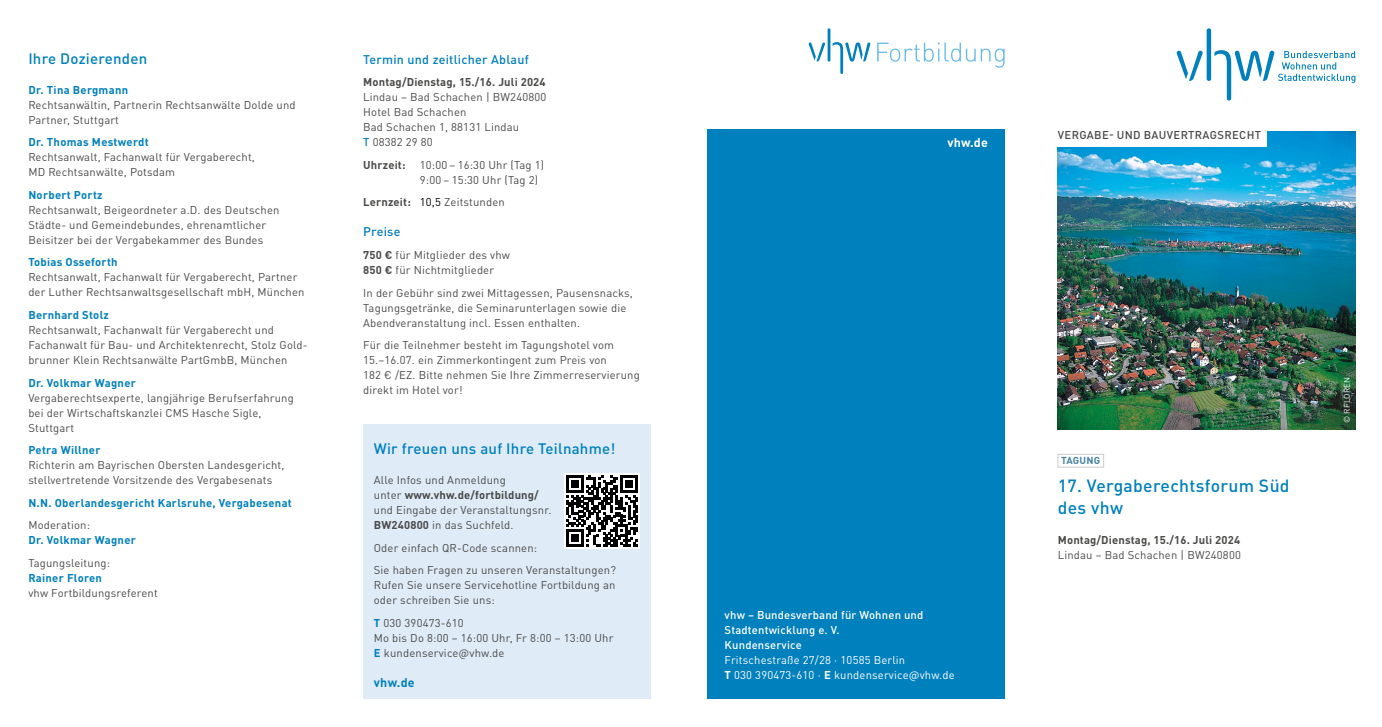
<style>
.page{position:relative;width:1382px;height:727px;background:#fff}
.page>*{position:absolute;margin:0;border:0;box-sizing:border-box;transform-origin:0 0}
.t1{font:500 17.5px/22.5px "DIN Pro";letter-spacing:.02em;color:#0080bc}
.t2{font:500 15px "DIN Pro";letter-spacing:.015em;color:#0080bc}
.t3{font:500 12.5px "DIN Pro";letter-spacing:.02em;color:#0080bc}
.t4{font:700 12.5px "DIN Pro";color:#fff}
.t5{font:700 12.5px "DIN Pro";color:#0080bc}
.t6{font:11.25px/15px "DIN Pro";letter-spacing:.015em;color:#4a4a49}
.t7{font:700 11.25px "DIN Pro";letter-spacing:.025em;color:#0080bc}
.t8{font:700 11.25px "DIN Pro";letter-spacing:.015em;color:#4a4a49}
.t9{font:11.25px/15px "DIN Pro";letter-spacing:.015em;color:#fff}
.t10{font:500 11.25px/15px "DIN Pro";letter-spacing:.015em;color:#fff}
.t11{font:500 11.25px "DIN Pro";letter-spacing:.03em;color:#4a4a49}
.t12{font:700 10px "DIN Pro";letter-spacing:.02em;color:#4783a5}
.t13{font:8.12px "DIN Pro";letter-spacing:.02em;color:#fff}
.s1{font-weight:500;color:#0080bc}
.s2{font-weight:700}
.s3{color:#000}
.s4{font-weight:700;color:#0080bc}
</style>
<div class="page">
<div style="left:707px;top:129px;width:298px;height:569px;background:#0080bc"></div>
<svg style="left:1177px;top:28px;width:178px;height:72px"></svg>
<img style="left:1058px;top:131px;width:297px;height:298px">
<div style="left:1058px;top:124px;width:209px;height:22px;background:#fff"></div>
<svg style="left:809px;top:28px;width:61px;height:46px"></svg>
<svg style="left:877px;top:43px;width:128px;height:25px"></svg>
<div style="left:363px;top:424px;width:287px;height:274px;background:#dfebf7"></div>
<svg style="left:564px;top:473px;width:75px;height:75px"></svg>
<svg style="left:566px;top:475px;width:72px;height:71px;background:#666"></svg>
<svg style="left:1058px;top:454px;width:46px;height:13px"></svg>
<h2 class="t2" style="left:28px;top:46px;width:120px">Ihre Dozierenden</h2>
<p class="t7" style="left:28px;top:80px;width:101px">Dr. Tina Bergmann</p>
<p class="t6" style="left:28px;top:96px;width:269px">Rechtsanwältin, Partnerin Rechtsanwälte Dolde und<br>Partner, Stuttgart</p>
<p class="t7" style="left:28px;top:133px;width:122px">Dr. Thomas Mestwerdt</p>
<p class="t6" style="left:28px;top:149px;width:228px">Rechtsanwalt, Fachanwalt für Vergaberecht,<br>MD Rechtsanwälte, Potsdam</p>
<p class="t7" style="left:28px;top:185px;width:76px">Norbert Portz</p>
<p class="t6" style="left:28px;top:201px;width:253px">Rechtsanwalt, Beigeordneter a.D. des Deutschen<br>Städte- und Gemeindebundes, ehrenamtlicher<br>Beisitzer bei der Vergabekammer des Bundes</p>
<p class="t7" style="left:28px;top:253px;width:91px">Tobias Osseforth</p>
<p class="t6" style="left:28px;top:269px;width:278px">Rechtsanwalt, Fachanwalt für Vergaberecht, Partner der Luther Rechtsanwaltsgesellschaft mbH, München</p>
<p class="t7" style="left:28px;top:305px;width:82px">Bernhard Stolz</p>
<p class="t6" style="left:28px;top:321px;width:281px">Rechtsanwalt, Fachanwalt für Vergaberecht und<br>Fachanwalt für Bau- und Architektenrecht, Stolz Gold&shy;brunner Klein Rechtsanwälte PartGmbB, München</p>
<p class="t7" style="left:28px;top:373px;width:109px">Dr. Volkmar Wagner</p>
<p class="t6" style="left:28px;top:389px;width:267px">Vergaberechtsexperte, langjährige Berufserfahrung bei der Wirtschaftskanzlei CMS Hasche Sigle,<br>Stuttgart</p>
<p class="t7" style="left:28px;top:440px;width:74px">Petra Willner</p>
<p class="t6" style="left:28px;top:456px;width:258px">Richterin am Bayrischen Obersten Landesgericht, stellvertretende Vorsitzende des Vergabesenats</p>
<p class="t7" style="left:28px;top:493px;width:265px">N.N. Oberlandesgericht Karlsruhe, Vergabesenat</p>
<p class="t6" style="left:28px;top:516px;width:63px">Moderation:</p>
<p class="t7" style="left:28px;top:530px;width:109px">Dr. Volkmar Wagner</p>
<p class="t6" style="left:28px;top:554px;width:83px">Tagungsleitung:</p>
<p class="t7" style="left:28px;top:568px;width:75px">Rainer Floren</p>
<p class="t6" style="left:28px;top:584px;width:131px">vhw Fortbildungsreferent</p>
<p class="t3" style="left:363px;top:49px;width:167px">Termin und zeitlicher Ablauf</p>
<p class="t8" style="left:363px;top:73px;width:184px">Montag/Dienstag, 15./16. Juli 2024</p>
<p class="t6" style="left:363px;top:89px;width:185px">Lindau – Bad Schachen | BW240800<br>Hotel Bad Schachen<br>Bad Schachen 1, 88131 Lindau<br><span class="s1">T</span> 08382 29 80</p>
<p class="t8" style="left:363px;top:155px;width:44px">Uhrzeit:</p>
<p class="t6" style="left:420px;top:156px;width:126px">10:00 – 16:30 Uhr (Tag 1)<br>9:00 – 15:30 Uhr (Tag 2)</p>
<p class="t6" style="left:363px;top:194px;width:143px"><span class="s2">Lernzeit:</span> <span class="s3">10,5</span> Zeitstunden</p>
<p class="t3" style="left:363px;top:222px;width:39px">Preise</p>
<p class="t6" style="left:363px;top:246px;width:148px"><span class="s2">750 €</span> für Mitglieder des vhw<br><span class="s2">850 €</span> für Nichtmitglieder</p>
<p class="t6" style="left:363px;top:284px;width:271px">In der Gebühr sind zwei Mittagessen, Pausensnacks,<br>Tagungsgetränke, die Seminarunterlagen sowie die<br>Abendveranstaltung incl. Essen enthalten.</p>
<p class="t6" style="left:363px;top:336px;width:278px">Für die Teilnehmer besteht im Tagungshotel vom 15.–16.07. ein Zimmerkontingent zum Preis von<br>182 € /EZ. Bitte nehmen Sie Ihre Zimmerreservierung direkt im Hotel vor!</p>
<p class="t4" style="left:947px;top:132px;width:42px">vhw.de</p>
<h2 class="t2" style="left:374px;top:436px;width:243px">Wir freuen uns auf Ihre Teilnahme!</h2>
<p class="t6" style="left:374px;top:471px;width:179px">Alle Infos und Anmeldung<br>unter <span class="s2">www.vhw.de/fortbildung/ </span>und Eingabe der Veranstaltungsnr.<br><span class="s2">BW240800</span> in das Suchfeld.</p>
<p class="t6" style="left:374px;top:535px;width:244px;line-height:22.5px">Oder einfach QR-Code scannen:<br>Sie haben Fragen zu unseren Veranstaltungen?</p>
<p class="t6" style="left:374px;top:576px;width:243px">Rufen Sie unsere Servicehotline Fortbildung an oder schreiben Sie uns:</p>
<p class="t6" style="left:374px;top:614px;width:241px"><span class="s4">T</span> 030 390473-610<br>Mo bis Do 8:00 – 16:00 Uhr, Fr 8:00 – 13:00 Uhr<br><span class="s4">E</span> kundenservice@vhw.de</p>
<p class="t10" style="left:725px;top:606px;width:200px">vhw – Bundesverband für Wohnen und<br>Stadtentwicklung e. V.<br>Kundenservice</p>
<p class="t9" style="left:725px;top:651px;width:232px">Fritschestraße 27/28 · 10585 Berlin<br><span class="s2">T</span> 030 390473-610 · <span class="s2">E</span> kundenservice@vhw.de</p>
<p class="t5" style="left:374px;top:671px;width:42px">vhw.de</p>
<p class="t11" style="left:1058px;top:126px;width:205px">VERGABE- UND BAUVERTRAGSRECHT</p>
<p class="t12" style="left:1061px;top:452px;width:41px">TAGUNG</p>
<h1 class="t1" style="left:1058px;top:472px;width:233px">17. Vergaberechtsforum Süd des vhw</h1>
<p class="t8" style="left:1058px;top:530px;width:184px">Montag/Dienstag, 15./16. Juli 2024</p>
<p class="t6" style="left:1058px;top:546px;width:185px">Lindau – Bad Schachen | BW240800</p>
<p class="t13" style="left:1340px;top:423px;width:48px;rotate:-90deg">© RFLOREN</p>
</div>
